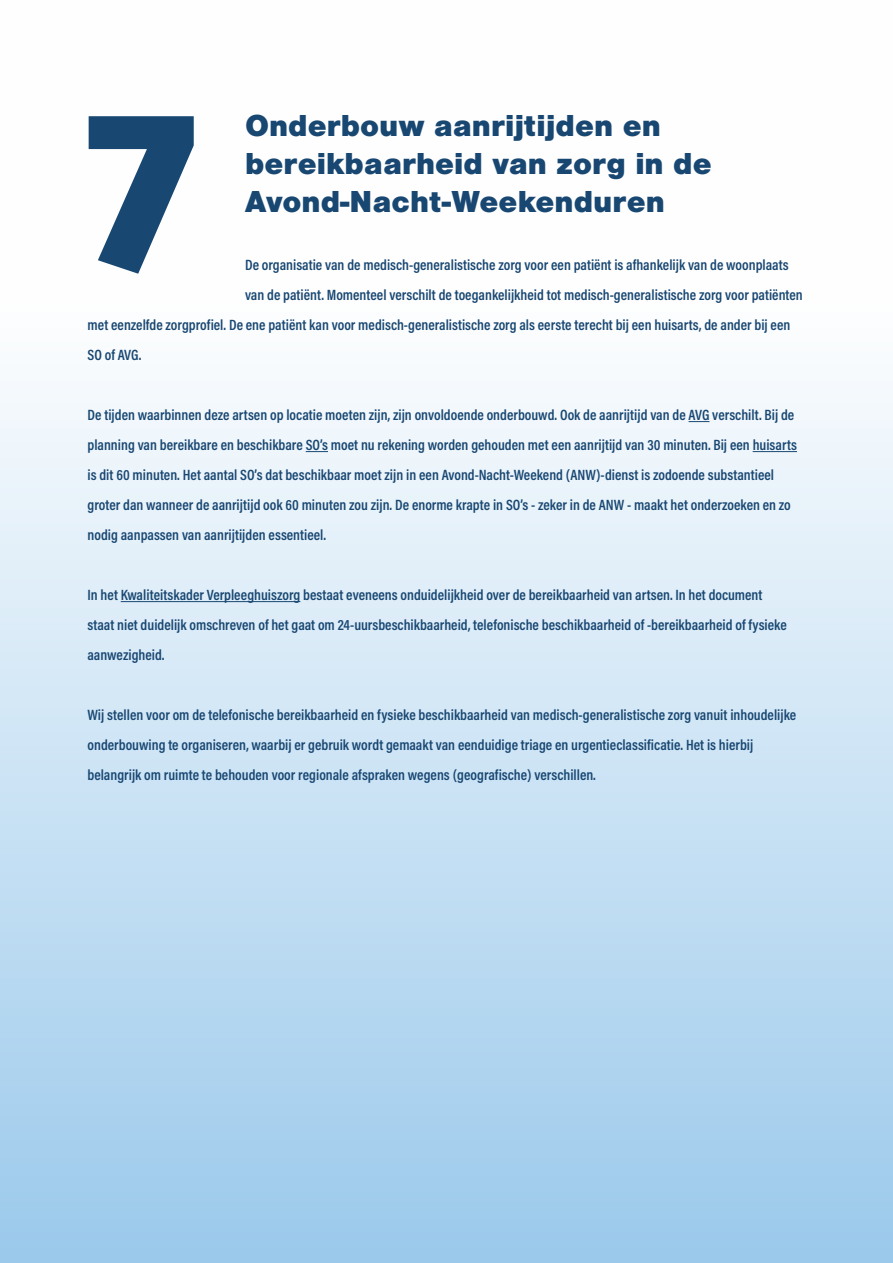
<style>
.page{position:relative;width:893px;height:1263px;background:#fff}
.page>*{position:absolute;margin:0;border:0;box-sizing:border-box;transform-origin:0 0}
.t1{font:800 225px "Fira Sans";color:#184772}
.t2{font:900 31.5px/37.8px "Nimbus San";color:#184772}
.t3{font:600 15px/30px "Acumin Pro Cond";color:#184772}
</style>
<div class="page">
<div style="left:0;top:0;width:893px;height:1263px;background:linear-gradient(to bottom,#fff,#a0ccec)"></div>
<svg style="left:689px;top:421px;width:20px;height:1px"></svg>
<svg style="left:306px;top:451px;width:22px;height:1px"></svg>
<hr style="left:753px;top:451px;width:44px;height:1px;background:#184772">
<hr style="left:121px;top:601px;width:179px;height:1px;background:#184772">
<h1 class="t1" style="left:88px;top:33px;width:110px">7</h1>
<h2 class="t2" style="left:245px;top:107px;width:468px">Onderbouw aanrijtijden en bereikbaarheid van zorg in de<br>Avond-Nacht-Weekenduren</h2>
<p class="t3" style="left:245px;top:249px;width:545px">De organisatie van de medisch-generalistische zorg voor een patiënt is afhankelijk van de woonplaats</p>
<p class="t3" style="left:245px;top:279px;width:559px">van de patiënt. Momenteel verschilt de toegankelijkheid tot medisch-generalistische zorg voor patiënten</p>
<p class="t3" style="left:88px;top:309px;width:704px">met eenzelfde zorgprofiel. De ene patiënt kan voor medisch-generalistische zorg als eerste terecht bij een huisarts, de ander bij een</p>
<p class="t3" style="left:88px;top:339px;width:55px">SO of AVG.</p>
<p class="t3" style="left:88px;top:399px;width:711px">De tijden waarbinnen deze artsen op locatie moeten zijn, zijn onvoldoende onderbouwd. Ook de aanrijtijd van de AVG verschilt. Bij de planning van bereikbare en beschikbare SO’s moet nu rekening worden gehouden met een aanrijtijd van 30 minuten. Bij een huisarts is dit 60 minuten. Het aantal SO’s dat beschikbaar moet zijn in een Avond-Nacht-Weekend (ANW)-dienst is zodoende substantieel groter dan wanneer de aanrijtijd ook 60 minuten zou zijn. De enorme krapte in SO’s - zeker in de ANW - maakt het onderzoeken en zo nodig aanpassen van aanrijtijden essentieel.</p>
<p class="t3" style="left:88px;top:579px;width:701px">In het Kwaliteitskader Verpleeghuiszorg bestaat eveneens onduidelijkheid over de bereikbaarheid van artsen. In het document staat niet duidelijk omschreven of het gaat om 24-uursbeschikbaarheid, telefonische beschikbaarheid of -bereikbaarheid of fysieke aanwezigheid.</p>
<p class="t3" style="left:88px;top:699px;width:710px">Wij stellen voor om de telefonische bereikbaarheid en fysieke beschikbaarheid van medisch-generalistische zorg vanuit inhoudelijke onderbouwing te organiseren, waarbij er gebruik wordt gemaakt van eenduidige triage en urgentieclassificatie. Het is hierbij belangrijk om ruimte te behouden voor regionale afspraken wegens (geografische) verschillen.</p>
</div>
